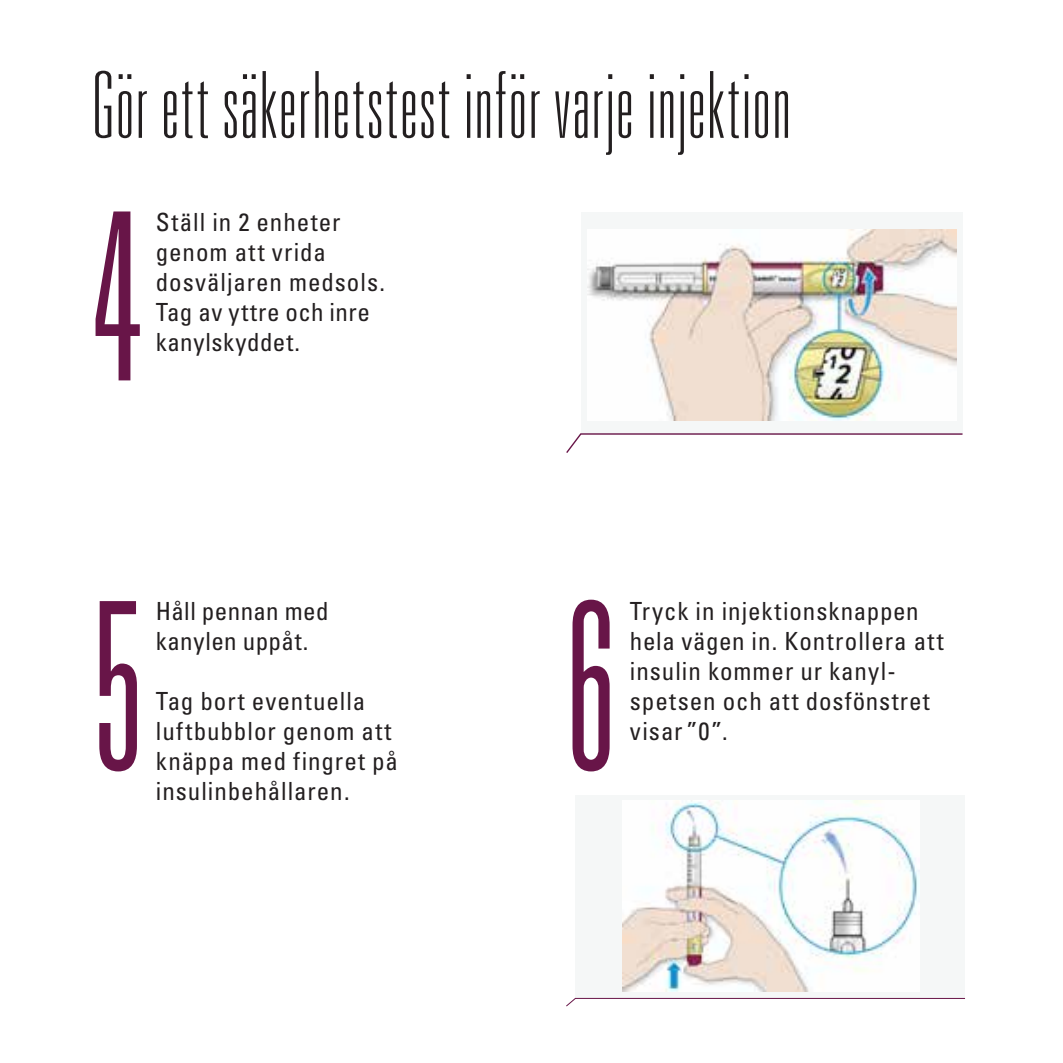
<style>
.page{position:relative;width:1063px;height:1063px;background:#fff}
.page>*{position:absolute;margin:0;border:0;box-sizing:border-box;transform-origin:0 0}
.t1{font:300 ultra-condensed 234px "Univers LT Std";color:#681548;scale:.77 1}
.t2{font:100 ultra-condensed 92.5px "Univers LT Std";letter-spacing:.025em;color:#231f20}
.t3{font:condensed 25px/30px "Univers LT Std";letter-spacing:.035em;color:#231f20}
.t4{font:condensed 25px/30px "Univers LT Std";letter-spacing:.015em;color:#231f20}
</style>
<div class="page">
<div style="left:581px;top:213px;width:382px;height:221px;background:#f5f7f7"></div>
<svg style="left:566px;top:433px;width:397px;height:20px"></svg>
<img style="left:588px;top:229px;width:368px;height:192px">
<div style="left:575px;top:795px;width:390px;height:203px;background:#f5f7f7"></div>
<svg style="left:566px;top:998px;width:399px;height:9px"></svg>
<img style="left:623px;top:802px;width:295px;height:190px">
<h2 class="t2" style="left:92px;top:58px;width:700px">Gör ett säkerhetstest inför varje injektion</h2>
<h1 class="t1" style="left:92px;top:176px;width:66px">4</h1>
<p class="t3" style="left:156px;top:206px;width:231px">Ställ in 2 enheter genom att vrida dosväljaren medsols.<br>Tag av yttre och inre kanylskyddet.</p>
<h1 class="t1" style="left:92px;top:565px;width:66px">5</h1>
<h1 class="t1" style="left:566px;top:565px;width:66px">6</h1>
<p class="t3" style="left:630px;top:596px;width:315px">Tryck in injektionsknappen hela vägen in. Kontrollera att insulin kommer ur kanyl&shy;spetsen och att dosfönstret visar ”0”.</p>
<p class="t4" style="left:156px;top:596px;width:174px">Håll pennan med kanylen uppåt.</p>
<p class="t3" style="left:156px;top:686px;width:244px">Tag bort eventuella luftbubblor genom att knäppa med fingret på insulinbehållaren.</p>
</div>
